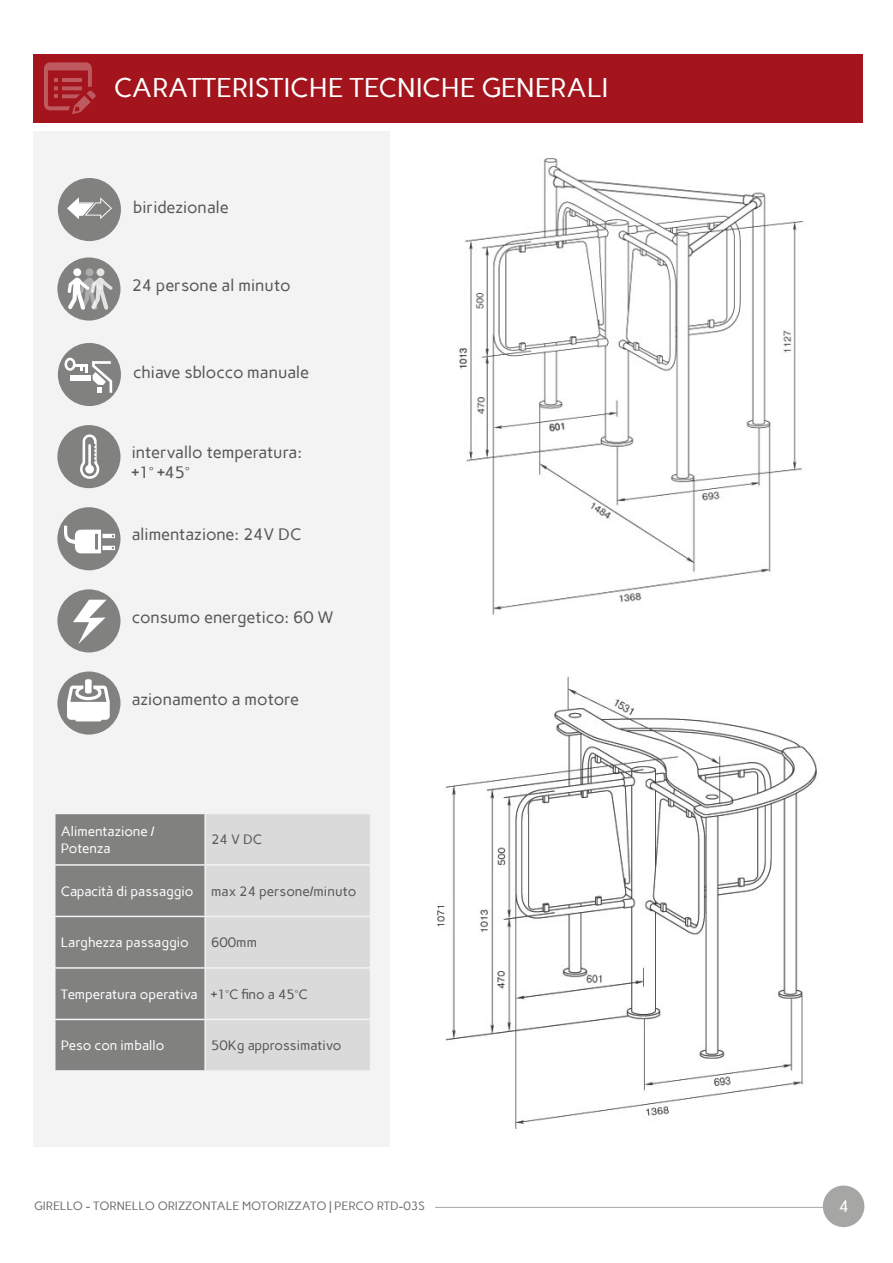
<style>
.page{position:relative;width:893px;height:1263px;background:#fff}
.page>*{position:absolute;margin:0;border:0;box-sizing:border-box;transform-origin:0 0}
.t1{font:27px "Carme";color:#fff}
.t2{font:16.5px/19.5px "Carme";letter-spacing:-.005em;color:#575756}
.t3{font:16.5px "Carme";color:#fff}
.t4{font:13.5px/16.5px "Carme";letter-spacing:-.005em;color:#fff}
.t5{font:13.5px "Carme";color:#575756}
.t6{font:12px "Carme";color:#1a171b}
.s1{color:#575756}
</style>
<div class="page">
<div style="left:823px;top:1185px;width:41px;height:42px;background:#a6a6a5;border-radius:50%"></div>
<hr style="left:435px;top:1207px;width:388px;height:1px;background:#575756">
<div style="left:33px;top:132px;width:356px;height:1015px;background:#f3f3f3"></div>
<div style="left:58px;top:178px;width:63px;height:63px;background:#818180;border-radius:50%"></div>
<div style="left:58px;top:343px;width:63px;height:63px;background:#818180;border-radius:50%"></div>
<div style="left:57px;top:257px;width:63px;height:64px;background:#818180;border-radius:50%"></div>
<div style="left:57px;top:425px;width:63px;height:63px;background:#818180;border-radius:50%"></div>
<div style="left:57px;top:589px;width:63px;height:63px;background:#818180;border-radius:50%"></div>
<div style="left:57px;top:507px;width:63px;height:63px;background:#818180;border-radius:50%"></div>
<div style="left:57px;top:671px;width:63px;height:64px;background:#818180;border-radius:50%"></div>
<svg style="left:56px;top:814px;width:314px;height:256px;background:#b0b0af"></svg>
<hr style="left:204px;top:814px;width:2px;height:50px;background:#f2f3f4">
<hr style="left:54px;top:864px;width:151px;height:2px;background:#f2f3f4">
<hr style="left:205px;top:864px;width:166px;height:2px;background:#f2f3f4">
<hr style="left:204px;top:866px;width:2px;height:50px;background:#f2f3f4">
<hr style="left:54px;top:916px;width:151px;height:1px;background:#f2f3f4">
<hr style="left:205px;top:916px;width:166px;height:1px;background:#f2f3f4">
<hr style="left:204px;top:917px;width:2px;height:50px;background:#f2f3f4">
<hr style="left:54px;top:967px;width:151px;height:2px;background:#f2f3f4">
<hr style="left:205px;top:967px;width:166px;height:2px;background:#f2f3f4">
<hr style="left:204px;top:969px;width:2px;height:50px;background:#f2f3f4">
<hr style="left:54px;top:1019px;width:151px;height:1px;background:#f2f3f4">
<hr style="left:205px;top:1019px;width:166px;height:1px;background:#f2f3f4">
<hr style="left:204px;top:1020px;width:2px;height:50px;background:#f2f3f4">
<img style="left:459px;top:158px;width:345px;height:457px">
<img style="left:437px;top:676px;width:380px;height:453px">
<svg style="left:67px;top:197px;width:45px;height:22px"></svg>
<svg style="left:64px;top:358px;width:48px;height:35px"></svg>
<div style="left:33px;top:54px;width:830px;height:68px;background:#a3141c"></div>
<svg style="left:44px;top:62px;width:52px;height:52px"></svg>
<div style="left:97px;top:268px;width:7px;height:8px;background:#e4e4e4;border-radius:50%"></div>
<div style="left:86px;top:268px;width:8px;height:8px;background:#adadad;border-radius:50%"></div>
<div style="left:73px;top:268px;width:8px;height:8px;background:#fff;border-radius:50%"></div>
<svg style="left:68px;top:276px;width:45px;height:34px"></svg>
<svg style="left:80px;top:434px;width:20px;height:45px"></svg>
<svg style="left:64px;top:526px;width:51px;height:27px"></svg>
<svg style="left:67px;top:679px;width:43px;height:42px"></svg>
<svg style="left:73px;top:600px;width:33px;height:44px"></svg>
<h1 class="t1" style="left:114px;top:71px;width:496px">CARATTERISTICHE TECNICHE GENERALI</h1>
<p class="t2" style="left:133px;top:197px;width:97px">biridezionale</p>
<p class="t2" style="left:132px;top:275px;width:160px">24 persone al minuto</p>
<p class="t2" style="left:133px;top:362px;width:178px">chiave sblocco manuale</p>
<p class="t2" style="left:132px;top:443px;width:172px">intervallo temperatura: +1° +45°</p>
<p class="t2" style="left:132px;top:525px;width:171px">alimentazione: 24V DC</p>
<p class="t2" style="left:132px;top:607px;width:203px">consumo energetico: 60 W</p>
<p class="t2" style="left:132px;top:689px;width:169px">azionamento a motore</p>
<p class="t4" style="left:61px;top:823px;width:95px">Alimentazione /<br>Potenza</p>
<p class="t5" style="left:211px;top:831px;width:52px">24 V DC</p>
<p class="t4" style="left:61px;top:883px;width:134px">Capacità di passaggio</p>
<p class="t5" style="left:211px;top:883px;width:147px">max 24 persone/minuto</p>
<p class="t4" style="left:61px;top:934px;width:129px">Larghezza passaggio</p>
<p class="t5" style="left:211px;top:934px;width:48px">600mm</p>
<p class="t4" style="left:61px;top:986px;width:249px">Temperatura operativa <span class="s1">+1°C fino a 45°C</span></p>
<p class="t4" style="left:61px;top:1037px;width:105px">Peso con imballo</p>
<p class="t5" style="left:211px;top:1037px;width:132px">50Kg approssimativo</p>
<p class="t6" style="left:34px;top:1199px;width:392px">GIRELLO - TORNELLO ORIZZONTALE MOTORIZZATO | PERCO RTD-03S</p>
<p class="t3" style="left:839px;top:1196px;width:12px">4</p>
</div>
